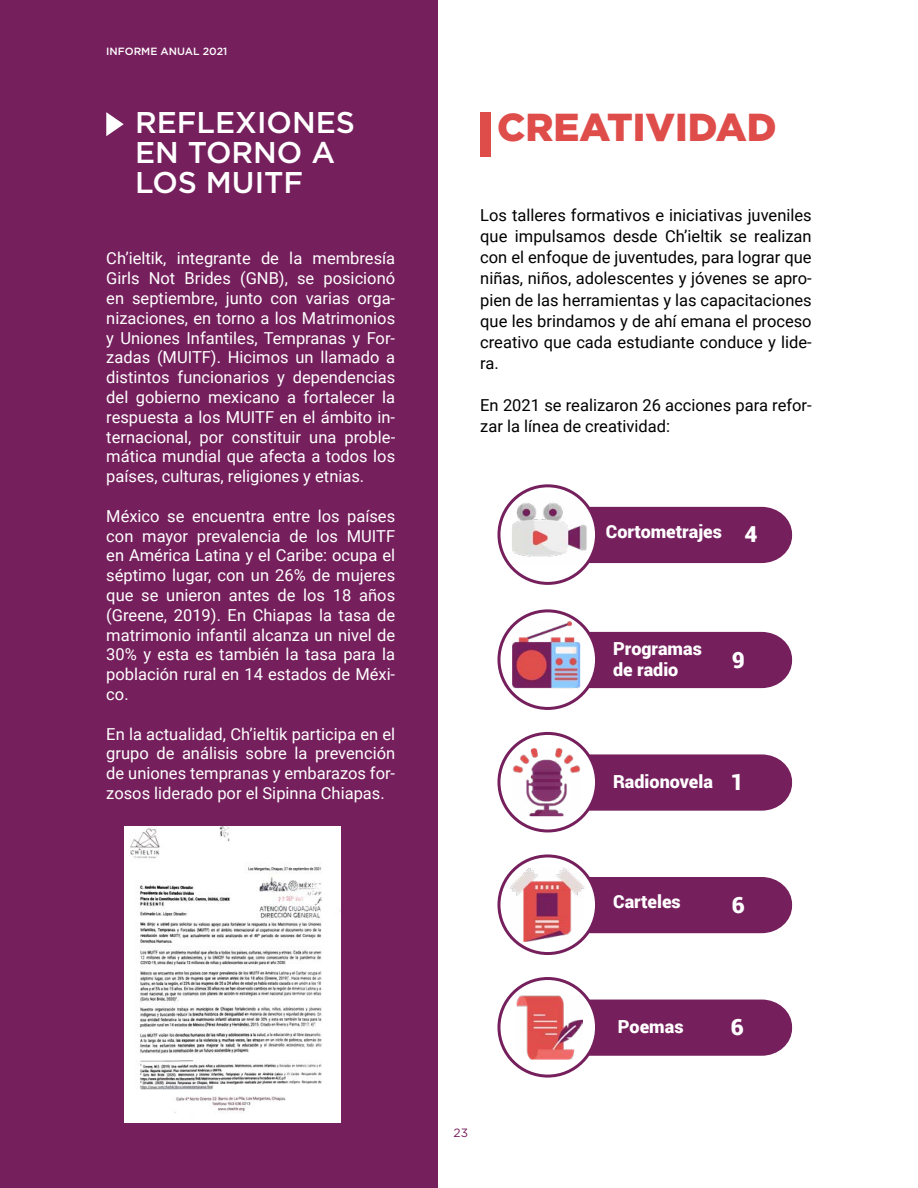
<style>
.page{position:relative;width:918px;height:1188px;background:#fff}
.page>*{position:absolute;margin:0;border:0;box-sizing:border-box;transform-origin:0 0}
.t1{font:900 39px "Gotham";color:#df4d4b}
.t2{font:500 30px/30px "Gotham";color:#fff}
.t3{font:900 22.5px "Roboto";color:#fff}
.t4{font:900 18px/21px "Roboto";color:#fff}
.t5{font:16.5px/19.8px "Roboto";color:#fff;text-align:justify}
.t6{font:16.5px/21px "Roboto";color:#000;text-align:justify}
.t7{font:12px "Gotham";color:#751f5c}
.t8{font:500 10.5px "Gotham";color:#fff}
</style>
<div class="page">
<div style="left:480px;top:112px;width:11px;height:45px;background:#df4d4b"></div>
<div style="left:588px;top:507px;width:204px;height:56px;background:#751f5c"></div>
<svg style="left:499px;top:486px;width:98px;height:97px"></svg>
<img style="left:512px;top:493px;width:75px;height:72px">
<div style="left:497px;top:484px;width:101px;height:101px;border:3px solid #751f5c;border-radius:50%"></div>
<div style="left:588px;top:632px;width:204px;height:56px;background:#751f5c"></div>
<svg style="left:499px;top:611px;width:98px;height:97px"></svg>
<img style="left:512px;top:620px;width:68px;height:68px">
<div style="left:497px;top:609px;width:101px;height:101px;border:3px solid #751f5c;border-radius:50%"></div>
<div style="left:589px;top:877px;width:203px;height:56px;background:#751f5c"></div>
<svg style="left:499px;top:856px;width:98px;height:98px"></svg>
<img style="left:510px;top:868px;width:74px;height:74px">
<div style="left:497px;top:854px;width:101px;height:101px;border:3px solid #751f5c;border-radius:50%"></div>
<div style="left:588px;top:754px;width:204px;height:57px;background:#751f5c"></div>
<svg style="left:499px;top:733px;width:98px;height:98px"></svg>
<img style="left:512px;top:748px;width:68px;height:68px">
<div style="left:497px;top:732px;width:101px;height:100px;border:3px solid #751f5c;border-radius:50%"></div>
<div style="left:588px;top:1000px;width:204px;height:56px;background:#751f5c"></div>
<svg style="left:499px;top:979px;width:98px;height:97px"></svg>
<img style="left:516px;top:995px;width:66px;height:64px">
<div style="left:497px;top:977px;width:101px;height:101px;border:3px solid #751f5c;border-radius:50%"></div>
<div style="left:0;top:0;width:438px;height:1188px;background:#751f5c"></div>
<svg style="left:106px;top:112px;width:18px;height:24px"></svg>
<img style="left:124px;top:826px;width:216px;height:297px">
<p class="t8" style="left:106px;top:44px;width:123px">INFORME ANUAL 2021</p>
<h2 class="t2" style="left:135px;top:107px;width:222px">REFLEXIONES<br>EN TORNO A<br>LOS MUITF</h2>
<p class="t5" style="left:106px;top:248px;width:290px">Ch’ieltik, integrante de la membresía Girls Not Brides (GNB), se posicionó en septiembre, junto con varias orga&shy;nizaciones, en torno a los Matrimonios y Uniones Infantiles, Tempranas y For&shy;zadas (MUITF). Hicimos un llamado a distintos funcionarios y dependencias del gobierno mexicano a fortalecer la respuesta a los MUITF en el ámbito in&shy;ternacional, por constituir una proble&shy;mática mundial que afecta a todos los países, culturas, religiones y etnias.</p>
<p class="t5" style="left:106px;top:505px;width:290px">México se encuentra entre los países con mayor prevalencia de los MUITF en América Latina y el Caribe: ocupa el séptimo lugar, con un 26% de mujeres que se unieron antes de los 18 años (Greene, 2019). En Chiapas la tasa de matrimonio infantil alcanza un nivel de 30% y esta es también la tasa para la población rural en 14 estados de Méxi&shy;co.</p>
<p class="t5" style="left:106px;top:723px;width:290px">En la actualidad, Ch’ieltik participa en el grupo de análisis sobre la prevención de uniones tempranas y embarazos for&shy;zosos liderado por el Sipinna Chiapas.</p>
<h1 class="t1" style="left:497px;top:100px;width:281px">CREATIVIDAD</h1>
<p class="t6" style="left:480px;top:205px;width:333px">Los talleres formativos e iniciativas juveniles que impulsamos desde Ch’ieltik se realizan con el enfoque de juventudes, para lograr que niñas, niños, adolescentes y jóvenes se apro&shy;pien de las herramientas y las capacitaciones que les brindamos y de ahí emana el proceso creativo que cada estudiante conduce y lide&shy;ra.</p>
<p class="t6" style="left:480px;top:394px;width:333px">En 2021 se realizaron 26 acciones para refor&shy;zar la línea de creatividad:</p>
<p class="t4" style="left:606px;top:521px;width:118px">Cortometrajes</p>
<h3 class="t3" style="left:744px;top:518px;width:15px">4</h3>
<p class="t4" style="left:613px;top:637px;width:90px">Programas de radio</p>
<h3 class="t3" style="left:732px;top:644px;width:15px">9</h3>
<p class="t4" style="left:613px;top:770px;width:101px">Radionovela</p>
<h3 class="t3" style="left:731px;top:767px;width:15px">1</h3>
<p class="t4" style="left:613px;top:891px;width:69px">Carteles</p>
<h3 class="t3" style="left:732px;top:889px;width:15px">6</h3>
<p class="t7" style="left:454px;top:1125px;width:16px">23</p>
<p class="t4" style="left:618px;top:1015px;width:67px">Poemas</p>
<h3 class="t3" style="left:731px;top:1012px;width:15px">6</h3>
</div>
